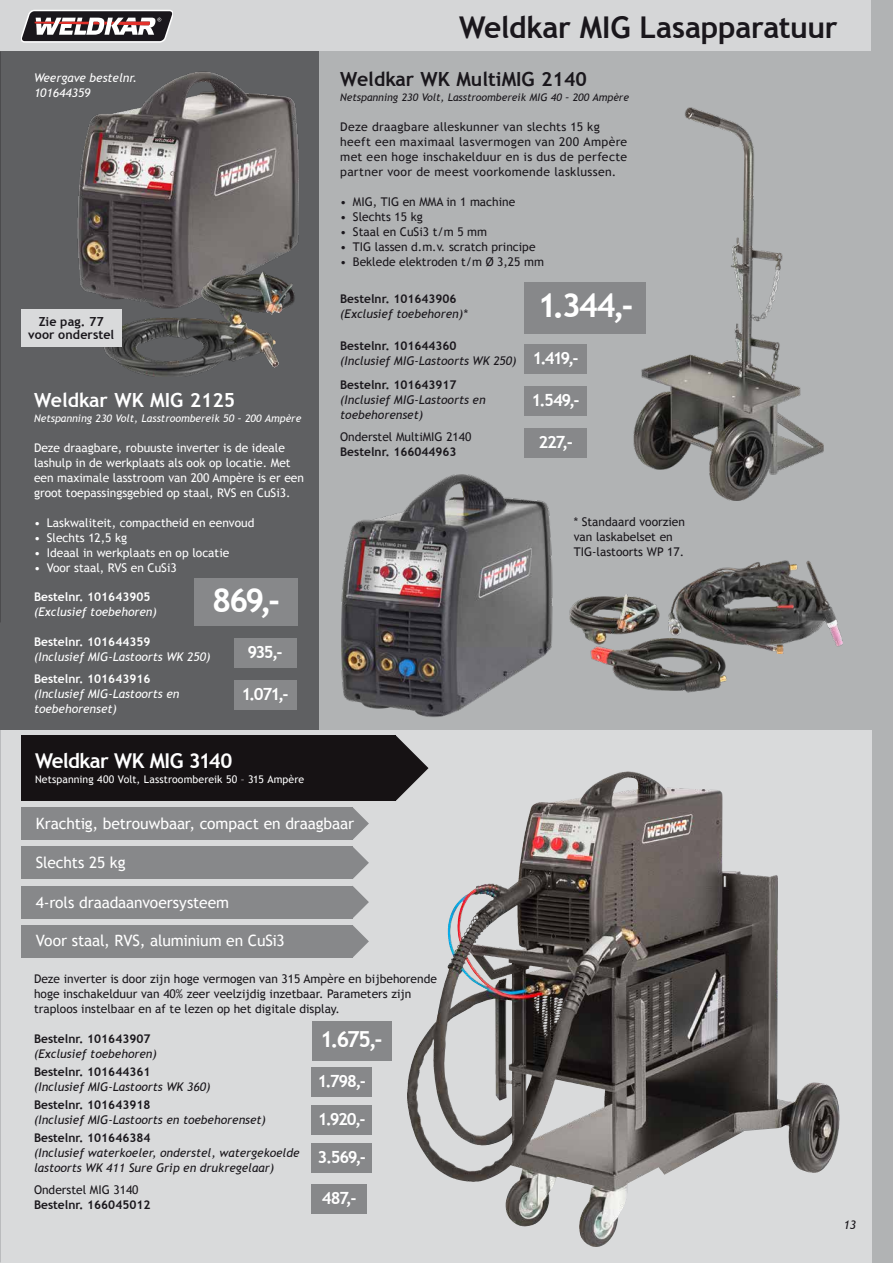
<style>
.page{position:relative;width:893px;height:1263px;background:#fff}
.page>*{position:absolute;margin:0;border:0;box-sizing:border-box;transform-origin:0 0}
.t1{font:700 33px "Trebuchet MS";letter-spacing:-.075em;color:#fff}
.t2{font:700 30px "Trebuchet MS";letter-spacing:-.01em;color:#1a171c}
.t3{font:700 22.05px "Trebuchet MS";color:#fff}
.t4{font:700 20.4px "Trebuchet MS";letter-spacing:-.03em;color:#fff}
.t5{font:700 19.5px "Trebuchet MS";color:#1a171c}
.t6{font:700 19.5px "Trebuchet MS";color:#fff}
.t7{font:700 16.8px "Trebuchet MS";letter-spacing:-.085em;color:#fff}
.t8{font:15.6px "Trebuchet MS";letter-spacing:-.01em;color:#fff}
.t9{font:700 12.45px/12.5px "Trebuchet MS";letter-spacing:.005em;color:#1a171c;text-align:center}
.t10{font:12px/15px "Trebuchet MS";color:#1a171c}
.t11{font:italic 12px/15px "Trebuchet MS";color:#1a171c}
.t12{font:12px/15px "Trebuchet MS";color:#fff}
.t13{font:700 12px "Trebuchet MS";color:#1a171c}
.t14{font:12px/15px "Trebuchet MS";letter-spacing:.025em;color:#1a171c}
.t15{font:italic 12px/15px "Trebuchet MS";color:#fff}
.t16{font:700 12px "Trebuchet MS";color:#fff}
.t17{font:italic 10.5px "Trebuchet MS";color:#1a171c}
.t18{font:italic 10.5px "Trebuchet MS";color:#fff}
.t19{font:10.5px "Trebuchet MS";letter-spacing:.01em;color:#fff}
</style>
<div class="page">
<div style="left:0;top:0;width:893px;height:1148px;background:#d5d6d7"></div>
<div style="left:872px;top:0;width:21px;height:1263px;background:#b1b3b4"></div>
<svg style="left:0;top:729px;width:872px;height:534px"></svg>
<div style="left:0;top:51px;width:319px;height:678px;background:#5f6062"></div>
<div style="left:234px;top:638px;width:62px;height:30px;background:#87888a"></div>
<div style="left:234px;top:680px;width:62px;height:30px;background:#87888a"></div>
<div style="left:21px;top:807px;width:331px;height:33px;background:#87888a"></div>
<svg style="left:352px;top:807px;width:17px;height:33px"></svg>
<div style="left:21px;top:846px;width:331px;height:33px;background:#87888a"></div>
<svg style="left:352px;top:846px;width:17px;height:33px"></svg>
<div style="left:21px;top:886px;width:331px;height:32px;background:#87888a"></div>
<svg style="left:352px;top:886px;width:17px;height:32px"></svg>
<div style="left:21px;top:925px;width:331px;height:33px;background:#87888a"></div>
<svg style="left:352px;top:925px;width:17px;height:33px"></svg>
<div style="left:21px;top:736px;width:375px;height:65px;background:#161214"></div>
<svg style="left:396px;top:736px;width:32px;height:64px"></svg>
<div style="left:311px;top:1067px;width:61px;height:30px;background:#87888a"></div>
<div style="left:311px;top:1105px;width:61px;height:30px;background:#87888a"></div>
<div style="left:311px;top:1143px;width:61px;height:30px;background:#87888a"></div>
<div style="left:311px;top:1183px;width:56px;height:30px;background:#87888a"></div>
<div style="left:312px;top:1021px;width:79px;height:39px;background:#87888a"></div>
<div style="left:195px;top:578px;width:103px;height:48px;background:#87888a"></div>
<img style="left:503px;top:772px;width:119px;height:117px">
<img style="left:77px;top:71px;width:222px;height:241px">
<img style="left:104px;top:314px;width:175px;height:62px">
<img style="left:201px;top:268px;width:98px;height:59px">
<div style="left:21px;top:309px;width:100px;height:38px;background:#d9dadb"></div>
<div style="left:319px;top:51px;width:553px;height:678px;background:#b1b3b4"></div>
<div style="left:524px;top:386px;width:63px;height:30px;background:#87888a"></div>
<div style="left:524px;top:428px;width:63px;height:30px;background:#87888a"></div>
<img style="left:634px;top:108px;width:190px;height:392px">
<img style="left:342px;top:474px;width:211px;height:243px">
<div style="left:524px;top:344px;width:63px;height:30px;background:#87888a"></div>
<div style="left:524px;top:282px;width:122px;height:51px;background:#87888a"></div>
<img style="left:570px;top:595px;width:157px;height:98px">
<img style="left:657px;top:560px;width:186px;height:94px">
<svg style="left:21px;top:10px;width:152px;height:33px;background:#7b7173"></svg>
<p class="t15" style="left:34px;top:71px;width:105px">Weergave bestelnr.<br>101644359</p>
<p class="t9" style="left:28px;top:316px;width:88px">Zie pag. 77 voor onderstel</p>
<h3 class="t6" style="left:34px;top:388px;width:203px">Weldkar WK MIG 2125</h3>
<p class="t18" style="left:34px;top:412px;width:269px">Netspanning 230 Volt, Lasstroombereik 50 – 200 Ampère</p>
<p class="t12" style="left:34px;top:441px;width:271px">Deze draagbare, robuuste inverter is de ideale lashulp in de werkplaats als ook op locatie. Met een maximale lasstroom van 200 Ampère is er een groot toepassingsgebied op staal, RVS en CuSi3.</p>
<p class="t12" style="left:34px;top:516px;width:222px">• Laskwaliteit, compactheid en eenvoud</p>
<p class="t12" style="left:34px;top:531px;width:95px">• Slechts 12,5 kg</p>
<p class="t12" style="left:34px;top:546px;width:197px">• Ideaal in werkplaats en op locatie</p>
<p class="t12" style="left:34px;top:561px;width:144px">• Voor staal, RVS en CuSi3</p>
<p class="t16" style="left:34px;top:589px;width:118px">Bestelnr. 101643905</p>
<p class="t15" style="left:34px;top:604px;width:124px">(Exclusief toebehoren)</p>
<p class="t16" style="left:34px;top:634px;width:118px">Bestelnr. 101644359</p>
<p class="t15" style="left:34px;top:649px;width:178px">(Inclusief MIG-Lastoorts WK 250)</p>
<p class="t16" style="left:34px;top:671px;width:118px">Bestelnr. 101643916</p>
<p class="t15" style="left:34px;top:687px;width:147px">(Inclusief MIG-Lastoorts en toebehorenset)</p>
<h1 class="t1" style="left:212px;top:580px;width:69px">869,-</h1>
<h3 class="t7" style="left:247px;top:641px;width:37px">935,-</h3>
<h3 class="t7" style="left:241px;top:684px;width:49px">1.071,-</h3>
<h2 class="t2" style="left:459px;top:9px;width:380px">Weldkar MIG Lasapparatuur</h2>
<h3 class="t5" style="left:340px;top:67px;width:248px">Weldkar WK MultiMIG 2140</h3>
<p class="t17" style="left:340px;top:91px;width:290px">Netspanning 230 Volt, Lasstroombereik MIG 40 – 200 Ampère</p>
<p class="t14" style="left:340px;top:120px;width:289px">Deze draagbare alleskunner van slechts 15 kg heeft een maximaal lasvermogen van 200 Ampère met een hoge inschakelduur en is dus de perfecte partner voor de meest voorkomende lasklussen.</p>
<p class="t10" style="left:340px;top:195px;width:177px">• MIG, TIG en MMA in 1 machine</p>
<p class="t10" style="left:340px;top:210px;width:84px">• Slechts 15 kg</p>
<p class="t10" style="left:340px;top:225px;width:148px">• Staal en CuSi3 t/m 5 mm</p>
<p class="t10" style="left:340px;top:240px;width:197px">• TIG lassen d.m.v. scratch principe</p>
<p class="t10" style="left:340px;top:255px;width:205px">• Beklede elektroden t/m Ø 3,25 mm</p>
<p class="t13" style="left:340px;top:292px;width:118px">Bestelnr. 101643906</p>
<p class="t11" style="left:340px;top:307px;width:129px">(Exclusief toebehoren)*</p>
<p class="t13" style="left:340px;top:338px;width:118px">Bestelnr. 101644360</p>
<p class="t11" style="left:340px;top:353px;width:178px">(Inclusief MIG-Lastoorts WK 250)</p>
<p class="t13" style="left:340px;top:377px;width:118px">Bestelnr. 101643917</p>
<p class="t11" style="left:340px;top:392px;width:147px">(Inclusief MIG-Lastoorts en toebehorenset)</p>
<p class="t10" style="left:340px;top:430px;width:133px">Onderstel MultiMIG 2140</p>
<p class="t13" style="left:340px;top:445px;width:118px">Bestelnr. 166044963</p>
<h1 class="t1" style="left:537px;top:285px;width:98px">1.344,-</h1>
<h3 class="t7" style="left:533px;top:348px;width:48px">1.419,-</h3>
<h3 class="t7" style="left:532px;top:390px;width:50px">1.549,-</h3>
<h3 class="t7" style="left:538px;top:432px;width:36px">227,-</h3>
<p class="t10" style="left:574px;top:514px;width:113px">* Standaard voorzien van laskabelset en<br>TIG-lastoorts WP 17.</p>
<h3 class="t4" style="left:35px;top:748px;width:199px">Weldkar WK MIG 3140</h3>
<p class="t19" style="left:35px;top:773px;width:271px">Netspanning 400 Volt, Lasstroombereik 50 – 315 Ampère</p>
<h3 class="t8" style="left:36px;top:814px;width:320px">Krachtig, betrouwbaar, compact en draagbaar</h3>
<h3 class="t8" style="left:36px;top:853px;width:91px">Slechts 25 kg</h3>
<h3 class="t8" style="left:36px;top:893px;width:195px">4-rols draadaanvoersysteem</h3>
<h3 class="t8" style="left:36px;top:932px;width:251px">Voor staal, RVS, aluminium en CuSi3</h3>
<p class="t10" style="left:34px;top:971px;width:404px">Deze inverter is door zijn hoge vermogen van 315 Ampère en bijbehorende hoge inschakelduur van 40% zeer veelzijdig inzetbaar. Parameters zijn traploos instelbaar en af te lezen op het digitale display.</p>
<p class="t13" style="left:34px;top:1031px;width:118px">Bestelnr. 101643907</p>
<p class="t11" style="left:34px;top:1046px;width:124px">(Exclusief toebehoren)</p>
<p class="t13" style="left:34px;top:1064px;width:118px">Bestelnr. 101644361</p>
<p class="t11" style="left:34px;top:1079px;width:178px">(Inclusief MIG-Lastoorts WK 360)</p>
<p class="t13" style="left:34px;top:1097px;width:118px">Bestelnr. 101643918</p>
<p class="t11" style="left:34px;top:1112px;width:233px">(Inclusief MIG-Lastoorts en toebehorenset)</p>
<p class="t13" style="left:34px;top:1130px;width:118px">Bestelnr. 101646384</p>
<p class="t11" style="left:34px;top:1145px;width:267px">(Inclusief waterkoeler, onderstel, watergekoelde lastoorts WK 411 Sure Grip en drukregelaar)</p>
<p class="t10" style="left:34px;top:1182px;width:106px">Onderstel MIG 3140</p>
<p class="t13" style="left:34px;top:1197px;width:118px">Bestelnr. 166045012</p>
<h3 class="t3" style="left:320px;top:1026px;width:64px">1.675,-</h3>
<h3 class="t7" style="left:318px;top:1071px;width:50px">1.798,-</h3>
<h3 class="t7" style="left:318px;top:1109px;width:49px">1.920,-</h3>
<h3 class="t7" style="left:318px;top:1146px;width:50px">3.569,-</h3>
<h3 class="t7" style="left:322px;top:1187px;width:36px">487,-</h3>
<p class="t11" style="left:844px;top:1218px;width:14px">13</p>
</div>
